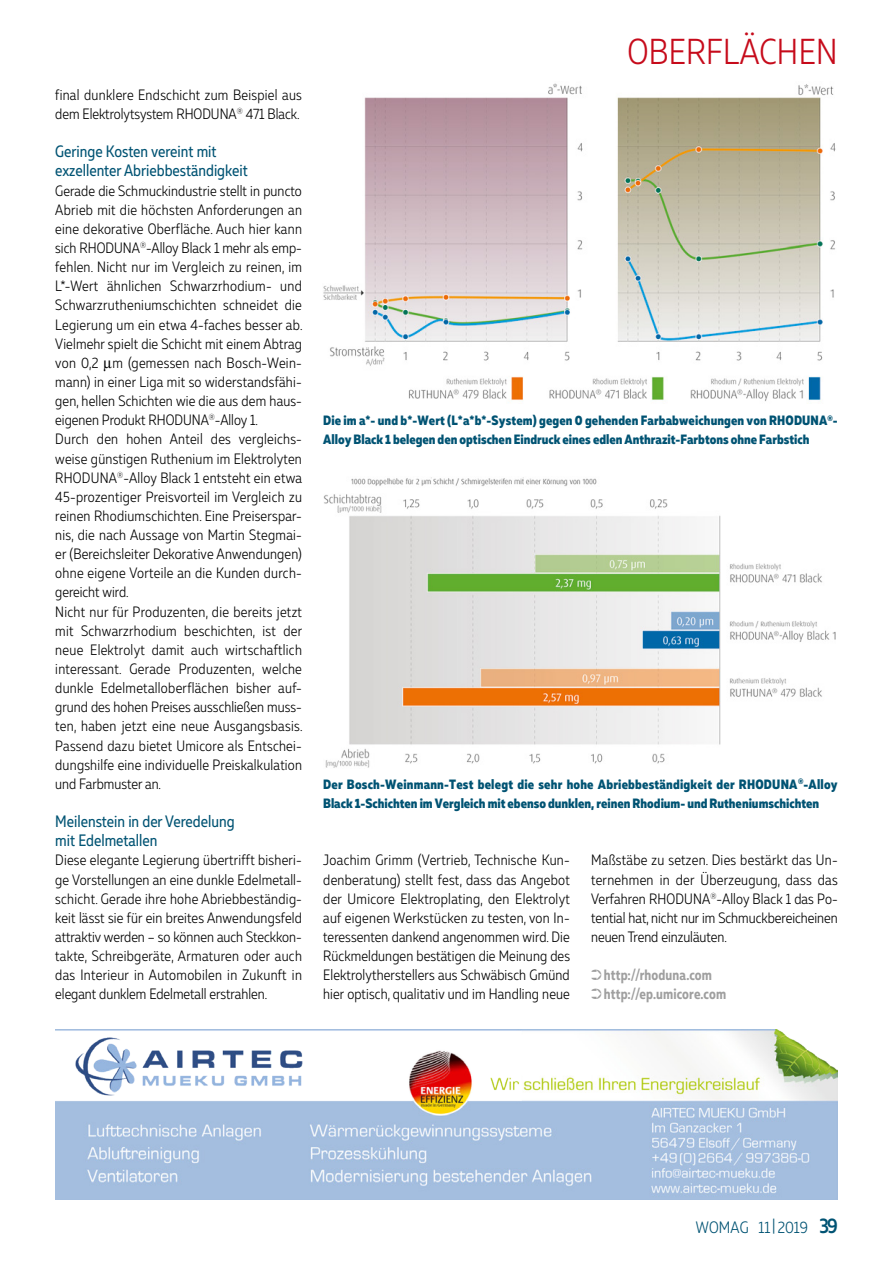
<style>
.page{position:relative;width:893px;height:1263px;background:#fff}
.page>*{position:absolute;margin:0;border:0;box-sizing:border-box;transform-origin:0 0}
.t1{font:300 36px "Muller Narrow";letter-spacing:.01em;color:#c60b1b}
._1_3_Zwischentitel_n{font:16.5px/19.2px "Muller Narrow";color:#005373}
.t2{font:300 16.5px "Muller Narrow";letter-spacing:.005em;color:#005373}
._1_1_Grundtext{font:300 15px/19.2px "Muller Narrow";letter-spacing:.005em;color:#000;text-align:justify}
.t3{font:700 15px "Muller Narrow";letter-spacing:.01em;color:#9f9f9f;scale:.94 1}
._1_4_Bildunterschrif{font:800 13.5px/19.2px "Muller Narrow";color:#005373}
.s1{font-weight:500;font-size:21px}
</style>
<div class="page">
<img style="left:323px;top:83px;width:513px;height:318px">
<img style="left:323px;top:477px;width:513px;height:291px">
<img style="left:56px;top:1029px;width:781px;height:170px">
<h1 class="t1" style="left:627px;top:30px;width:212px">OBERFLÄCHEN</h1>
<p class="_1_1_Grundtext" style="left:55px;top:85px;width:248px">final dunklere Endschicht zum Beispiel aus dem Elektrolytsystem RHODUNA<sup>®</sup> 471 Black.</p>
<p class="_1_3_Zwischentitel_n" style="left:55px;top:142px;width:194px">Geringe Kosten vereint mit exzellenter Abriebbeständigkeit</p>
<p class="_1_1_Grundtext" style="left:55px;top:181px;width:249px">Gerade die Schmuckindustrie stellt in puncto Abrieb mit die höchsten Anforderungen an eine dekorative Oberfläche. Auch hier kann sich RHODUNA<sup>®</sup>-Alloy Black 1 mehr als emp&shy;fehlen. Nicht nur im Vergleich zu reinen, im L*-Wert ähnlichen Schwarzrhodium- und Schwarzrutheniumschichten schneidet die Legierung um ein etwa 4-faches besser ab.<br>Vielmehr spielt die Schicht mit einem Abtrag von 0,2 m (gemessen nach Bosch-Wein&shy;mann) in einer Liga mit so widerstandsfähi&shy;gen, hellen Schichten wie die aus dem haus&shy;eigenen Produkt RHODUNA<sup>®</sup>-Alloy 1.</p>
<p class="_1_1_Grundtext" style="left:55px;top:429px;width:248px">Durch den hohen Anteil des vergleichs&shy;weise günstigen Ruthenium im Elektrolyten RHODUNA<sup>®</sup>-Alloy Black 1 entsteht ein etwa 45-prozentiger Preisvorteil im Vergleich zu reinen Rhodiumschichten. Eine Preiserspar&shy;nis, die nach Aussage von Martin Stegmai&shy;er (Bereichsleiter Dekorative Anwendungen) ohne eigene Vorteile an die Kunden durch&shy;gereicht wird.</p>
<p class="_1_1_Grundtext" style="left:55px;top:602px;width:249px">Nicht nur für Produzenten, die bereits jetzt mit Schwarzrhodium beschichten, ist der neue Elektrolyt damit auch wirtschaftlich interessant. Gerade Produzenten, welche dunkle Edelmetalloberflächen bisher auf&shy;grund des hohen Preises ausschließen muss&shy;ten, haben jetzt eine neue Ausgangsbasis.<br>Passend dazu bietet Umicore als Entschei&shy;dungshilfe eine individuelle Preiskalkulation und Farbmuster an.</p>
<p class="_1_3_Zwischentitel_n" style="left:55px;top:812px;width:181px">Meilenstein in der Veredelung mit Edelmetallen</p>
<p class="_1_1_Grundtext" style="left:55px;top:850px;width:248px">Diese elegante Legierung übertrifft bisheri&shy;ge Vorstellungen an eine dunkle Edelmetall&shy;schicht. Gerade ihre hohe Abriebbeständig&shy;keit lässt sie für ein breites Anwendungsfeld attraktiv werden – so können auch Steckkon&shy;takte, Schreibgeräte, Armaturen oder auch das Interieur in Automobilen in Zukunft in elegant dunklem Edelmetall erstrahlen.</p>
<p class="_1_1_Grundtext" style="left:323px;top:850px;width:248px">Joachim Grimm (Vertrieb, Technische Kun&shy;denberatung) stellt fest, dass das Angebot der Umicore Elektroplating, den Elektrolyt auf eigenen Werkstücken zu testen, von In&shy;teressenten dankend angenommen wird. Die Rückmeldungen bestätigen die Meinung des Elektrolytherstellers aus Schwäbisch Gmünd hier optisch, qualitativ und im Handling neue</p>
<p class="_1_4_Bildunterschrif" style="left:323px;top:411px;width:516px">Die im a*- und b*-Wert (L*a*b*-System) gegen 0 gehenden Farbabweichungen von RHODUNA<sup>®</sup>-<br>Alloy Black 1 belegen den optischen Eindruck eines edlen Anthrazit-Farbtons ohne Farbstich</p>
<p class="_1_4_Bildunterschrif" style="left:323px;top:775px;width:516px">Der Bosch-Weinmann-Test belegt die sehr hohe Abriebbeständigkeit der RHODUNA<sup>®</sup>-Alloy<br>Black 1-Schichten im Vergleich mit ebenso dunklen, reinen Rhodium- und Rutheniumschichten</p>
<p class="_1_1_Grundtext" style="left:591px;top:850px;width:248px">Maßstäbe zu setzen. Dies bestärkt das Un&shy;ternehmen in der Überzeugung, dass das Verfahren RHODUNA<sup>®</sup>-Alloy Black 1 das Po&shy;tential hat, nicht nur im Schmuckbereicheinen neuen Trend einzuläuten.</p>
<p class="t3" style="left:591px;top:965px;width:130px">➲http://rhoduna.com</p>
<p class="t3" style="left:591px;top:985px;width:145px">➲http://ep.umicore.com</p>
<p class="t2" style="left:696px;top:1217px;width:143px">WOMAG 11| 2019 <span class="s1">39</span></p>
</div>
